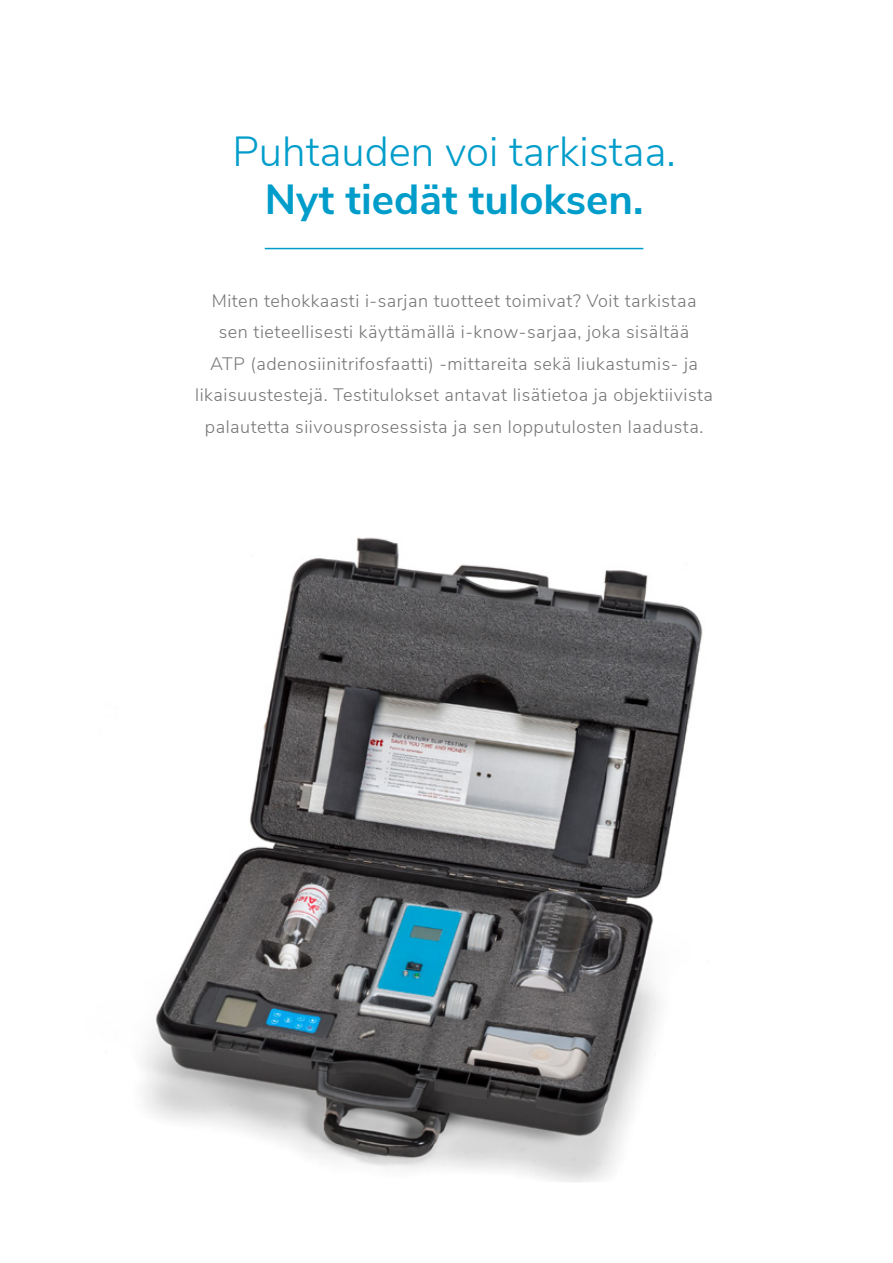
<style>
.page{position:relative;width:893px;height:1263px;background:#fff}
.page>*{position:absolute;margin:0;border:0;box-sizing:border-box;transform-origin:0 0}
.t1{font:300 42px "Nunito Sans";color:#009dca}
.t2{font:700 42px "Nunito Sans";color:#009dca}
.t3{font:300 18px/31.5px "Nunito Sans";letter-spacing:.03em;color:#767675;text-align:center}
</style>
<div class="page">
<img style="left:143px;top:537px;width:560px;height:645px">
<hr style="left:265px;top:248px;width:378px;height:1px;background:#009dca">
<h1 class="t1" style="left:232px;top:121px;width:445px">Puhtauden voi tarkistaa.</h1>
<h1 class="t2" style="left:265px;top:168px;width:380px">Nyt tiedät tuloksen.</h1>
<p class="t3" style="left:195px;top:283px;width:519px">Miten tehokkaasti i-sarjan tuotteet toimivat? Voit tarkistaa sen tieteellisesti käyttämällä i-know-sarjaa, joka sisältää<br>ATP (adenosiinitrifosfaatti) -mittareita sekä liukastumis- ja likaisuustestejä. Testitulokset antavat lisätietoa ja objektiivista palautetta siivousprosessista ja sen lopputulosten laadusta.</p>
</div>
